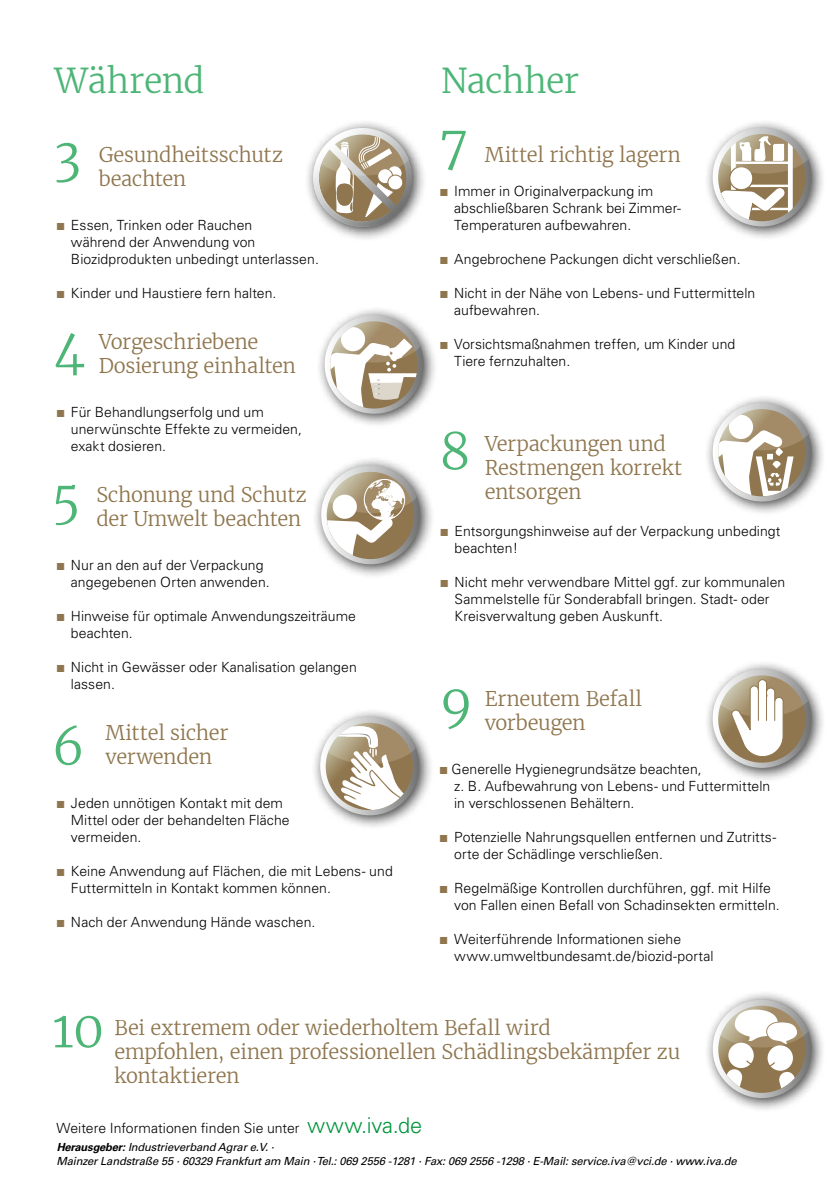
<style>
.page{position:relative;width:840px;height:1191px;background:#fff}
.page>*{position:absolute;margin:0;border:0;box-sizing:border-box;transform-origin:0 0}
.t1{font:300 50px "Merriweather";color:#4db576}
.t2{font:300 33.8px "Merriweather";letter-spacing:-.01em;color:#4db576}
.t3{font:300 20px/24.2px "Merriweather";letter-spacing:-.01em;color:#8f764e}
.t4{font:300 14px/17px "Univers";letter-spacing:.005em;color:#000}
.t5{font:italic 11.2px/13.4px "Univers";letter-spacing:-.015em;color:#000}
.s1{color:#8f764e}
.s2{font-size:21.8px;color:#00953b}
.s3{font-weight:700}
</style>
<div class="page">
<div style="left:703px;top:990px;width:122px;height:122px;background:#000;opacity:.75"></div>
<svg style="left:712px;top:999px;width:99px;height:99px"></svg>
<svg style="left:717px;top:1005px;width:88px;height:87px"></svg>
<div style="left:728px;top:1042px;width:25px;height:26px;background:#fff;border-radius:50%"></div>
<div style="left:767px;top:1045px;width:25px;height:25px;background:#fff;border-radius:50%"></div>
<svg style="left:717px;top:1057px;width:36px;height:35px"></svg>
<svg style="left:767px;top:1060px;width:38px;height:32px"></svg>
<svg style="left:712px;top:1000px;width:99px;height:47px"></svg>
<div style="left:304px;top:119px;width:123px;height:123px;background:#000;opacity:.75"></div>
<svg style="left:313px;top:128px;width:99px;height:99px"></svg>
<div style="left:315px;top:306px;width:123px;height:123px;background:#000;opacity:.75"></div>
<svg style="left:324px;top:315px;width:99px;height:93px"></svg>
<div style="left:312px;top:456px;width:123px;height:123px;background:#000;opacity:.75"></div>
<svg style="left:321px;top:465px;width:99px;height:94px"></svg>
<div style="left:311px;top:707px;width:123px;height:123px;background:#000;opacity:.75"></div>
<svg style="left:320px;top:716px;width:99px;height:94px"></svg>
<div style="left:703px;top:393px;width:123px;height:124px;background:#000;opacity:.75"></div>
<svg style="left:712px;top:403px;width:99px;height:93px"></svg>
<div style="left:703px;top:118px;width:123px;height:124px;background:#000;opacity:.75"></div>
<svg style="left:712px;top:128px;width:99px;height:93px"></svg>
<div style="left:703px;top:660px;width:123px;height:123px;background:#000;opacity:.75"></div>
<svg style="left:712px;top:669px;width:99px;height:99px"></svg>
<svg style="left:712px;top:669px;width:99px;height:88px"></svg>
<h2 class="t2" style="left:54px;top:58px;width:151px">Während</h2>
<h1 class="t1" style="left:53px;top:123px;width:29px">3</h1>
<h3 class="t3" style="left:99px;top:142px;width:186px">Gesundheitsschutz beachten</h3>
<p class="t4" style="left:71px;top:216px;width:249px;text-indent:-14px"><span class="s1">■</span> Essen, Trinken oder Rauchen<br>während der Anwendung von<br>Biozidprodukten unbedingt unterlassen.</p>
<p class="t4" style="left:57px;top:284px;width:221px"><span class="s1">■</span> Kinder und Haustiere fern halten.</p>
<h3 class="t3" style="left:99px;top:329px;width:198px">Vorgeschriebene<br>Dosierung einhalten</h3>
<p class="t4" style="left:71px;top:403px;width:232px;text-indent:-14px"><span class="s1">■</span> Für Behandlungserfolg und um unerwünschte Effekte zu vermeiden, exakt dosieren.</p>
<h1 class="t1" style="left:53px;top:316px;width:33px">4</h1>
<h1 class="t1" style="left:51px;top:465px;width:31px">5</h1>
<h3 class="t3" style="left:96px;top:482px;width:212px">Schonung und Schutz der Umwelt beachten</h3>
<p class="t4" style="left:71px;top:556px;width:200px;text-indent:-14px"><span class="s1">■</span> Nur an den auf der Verpackung angegebenen Orten anwenden.</p>
<p class="t4" style="left:71px;top:607px;width:286px;text-indent:-14px"><span class="s1">■</span> Hinweise für optimale Anwendungszeiträume beachten.</p>
<p class="t4" style="left:71px;top:658px;width:287px;text-indent:-14px"><span class="s1">■</span> Nicht in Gewässer oder Kanalisation gelangen lassen.</p>
<h3 class="t3" style="left:105px;top:720px;width:124px">Mittel sicher verwenden</h3>
<p class="t4" style="left:71px;top:794px;width:220px;text-indent:-14px"><span class="s1">■</span> Jeden unnötigen Kontakt mit dem<br>Mittel oder der behandelten Fläche vermeiden.</p>
<p class="t4" style="left:71px;top:862px;width:323px;text-indent:-14px"><span class="s1">■</span> Keine Anwendung auf Flächen, die mit Lebens- und<br>Futtermitteln in Kontakt kommen können.</p>
<p class="t4" style="left:57px;top:913px;width:260px"><span class="s1">■</span> Nach der Anwendung Hände waschen.</p>
<h1 class="t1" style="left:52px;top:713px;width:34px">6</h1>
<h2 class="t2" style="left:440px;top:58px;width:140px">Nachher</h2>
<h1 class="t1" style="left:439px;top:110px;width:31px">7</h1>
<h3 class="t3" style="left:484px;top:142px;width:198px">Mittel richtig lagern</h3>
<p class="t4" style="left:454px;top:182px;width:228px;text-indent:-14px"><span class="s1">■</span> Immer in Originalverpackung im abschließbaren Schrank bei Zimmer-<br>Temperaturen aufbewahren.</p>
<p class="t4" style="left:440px;top:250px;width:302px"><span class="s1">■</span> Angebrochene Packungen dicht verschließen.</p>
<p class="t4" style="left:454px;top:284px;width:302px;text-indent:-14px"><span class="s1">■</span> Nicht in der Nähe von Lebens- und Futtermitteln aufbewahren.</p>
<p class="t4" style="left:454px;top:335px;width:282px;text-indent:-14px"><span class="s1">■</span> Vorsichtsmaßnahmen treffen, um Kinder und<br>Tiere fernzuhalten.</p>
<h1 class="t1" style="left:439px;top:418px;width:33px">8</h1>
<h3 class="t3" style="left:484px;top:431px;width:199px">Verpackungen und<br>Restmengen korrekt entsorgen</h3>
<p class="t4" style="left:454px;top:522px;width:327px;text-indent:-14px"><span class="s1">■</span> Entsorgungshinweise auf der Verpackung unbedingt beachten!</p>
<p class="t4" style="left:454px;top:573px;width:332px;text-indent:-14px"><span class="s1">■</span> Nicht mehr verwendbare Mittel ggf. zur kommunalen<br>Sammelstelle für Sonderabfall bringen. Stadt- oder<br>Kreisverwaltung geben Auskunft.</p>
<h1 class="t1" style="left:439px;top:669px;width:34px">9</h1>
<h3 class="t3" style="left:484px;top:686px;width:159px">Erneutem Befall vorbeugen</h3>
<p class="t4" style="left:454px;top:760px;width:317px;text-indent:-14px"><span class="s1">■</span> Generelle Hygienegrundsätze beachten,<br>z. B. Aufbewahrung von Lebens- und Futtermitteln in verschlossenen Behältern.</p>
<p class="t4" style="left:454px;top:828px;width:323px;text-indent:-14px"><span class="s1">■</span> Potenzielle Nahrungsquellen entfernen und Zutritts&shy;orte der Schädlinge verschließen.</p>
<p class="t4" style="left:454px;top:879px;width:327px;text-indent:-14px"><span class="s1">■</span> Regelmäßige Kontrollen durchführen, ggf. mit Hilfe von Fallen einen Befall von Schadinsekten ermitteln.</p>
<p class="t4" style="left:454px;top:930px;width:261px;text-indent:-14px"><span class="s1">■</span> Weiterführende Informationen siehe www.umweltbundesamt.de/biozid-portal</p>
<h1 class="t1" style="left:52px;top:995px;width:54px">10</h1>
<h3 class="t3" style="left:115px;top:1015px;width:567px">Bei extremem oder wiederholtem Befall wird<br>empfohlen, einen professionellen Schädlingsbekämpfer zu kontaktieren</h3>
<p class="t4" style="left:57px;top:1119px;width:367px">Weitere Informationen finden Sie unter <span class="s2">www.iva.de</span></p>
<p class="t5" style="left:56px;top:1140px;width:681px"><span class="s3">Herausgeber:</span> Industrieverband Agrar e.V. ·<br>Mainzer Landstraße 55 · 60329 Frankfurt am Main · Tel.: 069 2556 -1281 · Fax: 069 2556 -1298 · E-Mail: service.iva@vci.de · www.iva.de</p>
</div>
